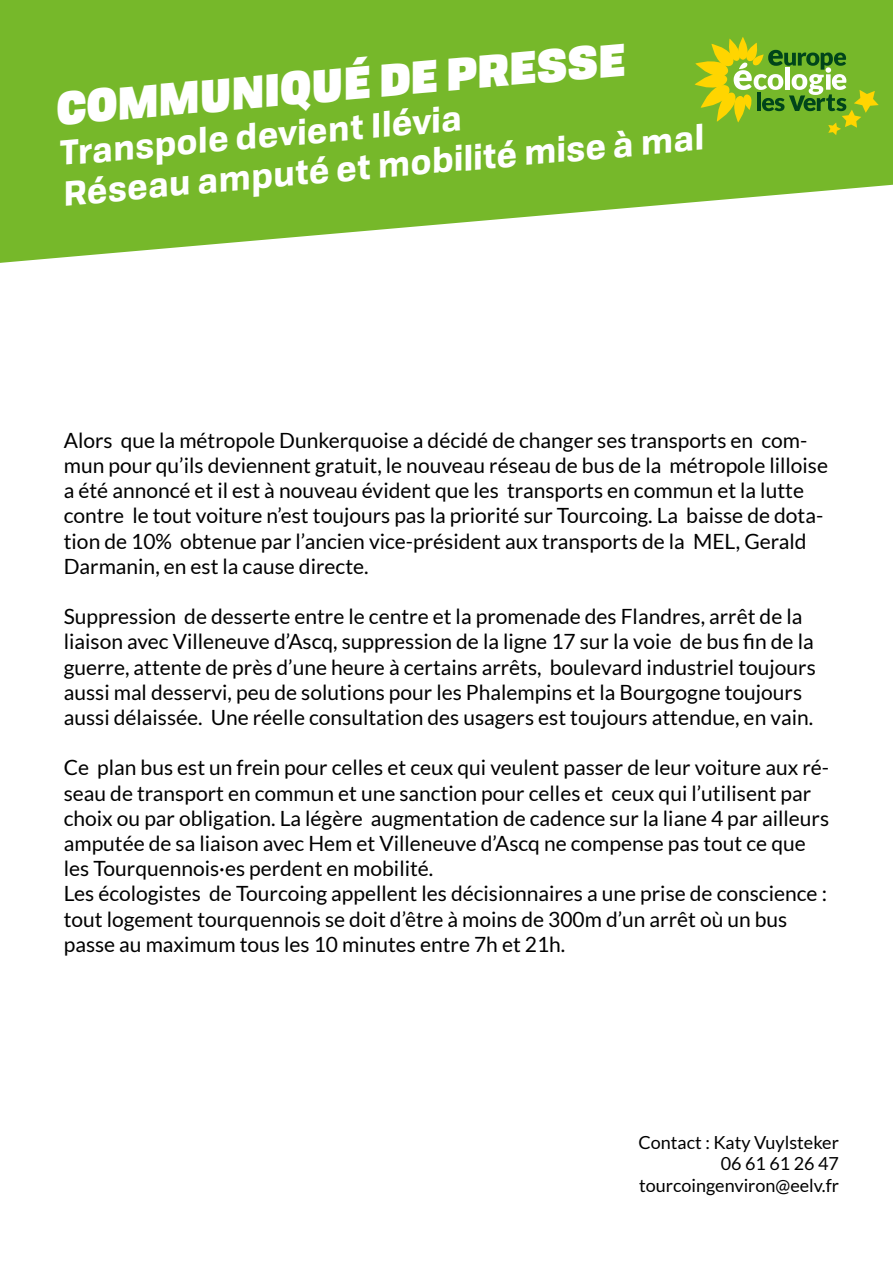
<style>
.page{position:relative;width:893px;height:1263px;background:#fff}
.page>*{position:absolute;margin:0;border:0;box-sizing:border-box;transform-origin:0 0}
.t1{font:900 43.8px "Tofino";color:#fff}
.t2{font:700 33.75px/40.5px "Tofino";color:#fff}
.t3{font:21px/25.2px "Lato";color:#000}
.t4{font:18px/21.6px "Lato";color:#000;text-align:right}
</style>
<div class="page">
<svg style="left:0;top:0;width:893px;height:263px;fill:#76b82a"></svg>
<svg style="left:695px;top:37px;width:184px;height:98px;background:#8ab830"></svg>
<h1 class="t1" style="left:52px;top:70px;width:573px;rotate:-5deg">COMMUNIQUÉ DE PRESSE</h1>
<h2 class="t2" style="left:57px;top:130px;width:645px;rotate:-5deg">Transpole devient Ilévia<br>Réseau amputé et mobilité mise à mal</h2>
<p class="t3" style="left:64px;top:427px;width:766px">Alors que la métropole Dunkerquoise a décidé de changer ses transports en com&shy;mun pour qu’ils deviennent gratuit, le nouveau réseau de bus de la métropole lilloise a été annoncé et il est à nouveau évident que les transports en commun et la lutte contre le tout voiture n’est toujours pas la priorité sur Tourcoing. La baisse de dota&shy;tion de 10% obtenue par l’ancien vice-président aux transports de la MEL, Gerald Darmanin, en est la cause directe.</p>
<p class="t3" style="left:64px;top:604px;width:753px">Suppression de desserte entre le centre et la promenade des Flandres, arrêt de la liaison avec Villeneuve d’Ascq, suppression de la ligne 17 sur la voie de bus fin de la guerre, attente de près d’une heure à certains arrêts, boulevard industriel toujours aussi mal desservi, peu de solutions pour les Phalempins et la Bourgogne toujours aussi délaissée. Une réelle consultation des usagers est toujours attendue, en vain.</p>
<p class="t3" style="left:64px;top:755px;width:767px">Ce plan bus est un frein pour celles et ceux qui veulent passer de leur voiture aux ré&shy;seau de transport en commun et une sanction pour celles et ceux qui l’utilisent par choix ou par obligation. La légère augmentation de cadence sur la liane 4 par ailleurs amputée de sa liaison avec Hem et Villeneuve d’Ascq ne compense pas tout ce que les Tourquennois·es perdent en mobilité.<br>Les écologistes de Tourcoing appellent les décisionnaires a une prise de conscience : tout logement tourquennois se doit d’être à moins de 300m d’un arrêt où un bus passe au maximum tous les 10 minutes entre 7h et 21h.</p>
<p class="t4" style="left:639px;top:1131px;width:202px">Contact : Katy Vuylsteker<br>06 61 61 26 47 tourcoingenviron@eelv.fr</p>
</div>
